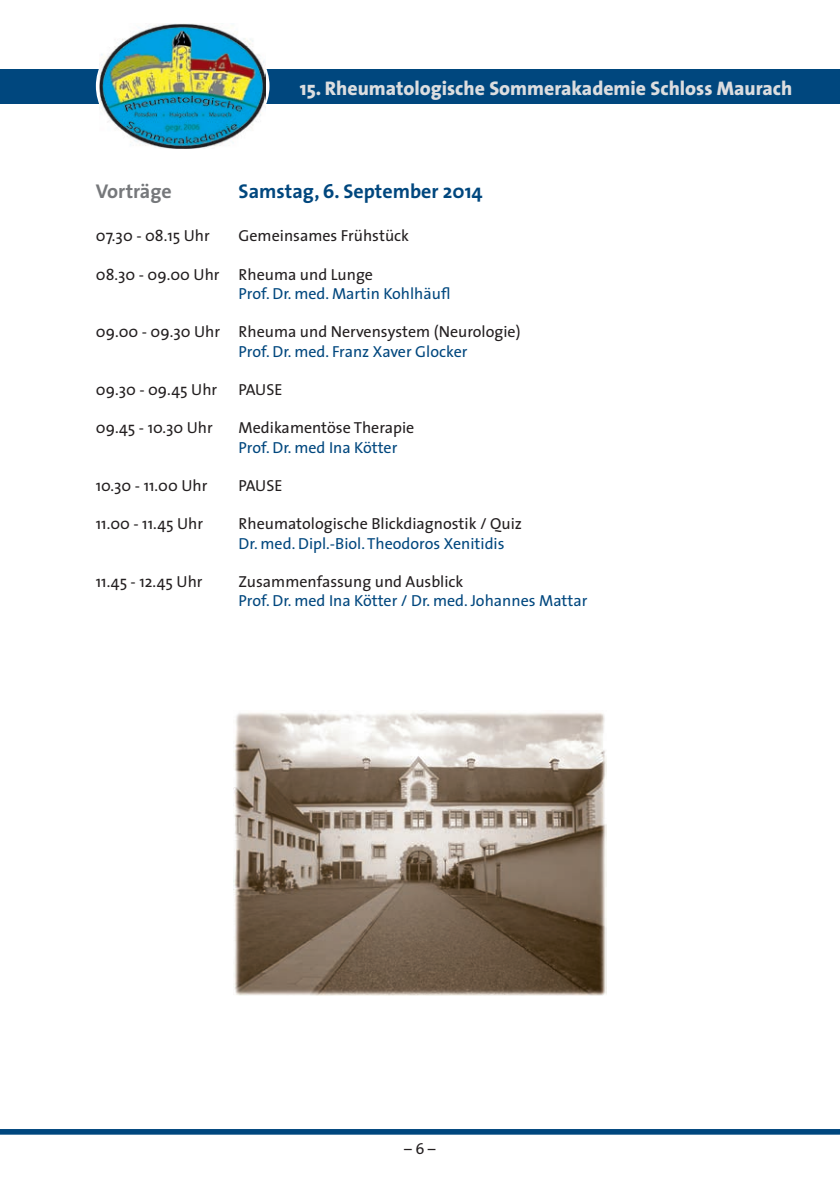
<style>
.page{position:relative;width:840px;height:1191px;background:#fff}
.page>*{position:absolute;margin:0;border:0;box-sizing:border-box;transform-origin:0 0}
.t1{font:700 20px "The Sans";color:#00477e}
.t2{font:700 20px "The Sans";color:#76787b}
.t3{font:800 19.8px "The Sans";color:#dcdddf}
.t4{font:16px "The Sans";color:#231f20}
.t5{font:16px "The Sans";color:#00477e}
.t6{font:15.6px "The Sans";color:#231f20}
</style>
<div class="page">
<div style="left:0;top:70px;width:839px;height:34px;background:#00477e"></div>
<div style="left:0;top:1129px;width:839px;height:5px;background:#00477e"></div>
<img style="left:100px;top:24px;width:166px;height:125px">
<img style="left:233px;top:712px;width:373px;height:283px">
<p class="t3" style="left:300px;top:72px;width:493px">15. Rheumatologische Sommerakademie Schloss Maurach</p>
<p class="t2" style="left:96px;top:174px;width:77px">Vorträge</p>
<p class="t1" style="left:238px;top:174px;width:245px">Samstag, 6. September 2014</p>
<p class="t4" style="left:96px;top:222px;width:115px">07.30 - 08.15 Uhr</p>
<p class="t4" style="left:238px;top:222px;width:172px">Gemeinsames Frühstück</p>
<p class="t4" style="left:96px;top:261px;width:278px">08.30 - 09.00 Uhr Rheuma und Lunge</p>
<p class="t5" style="left:238px;top:280px;width:213px">Prof. Dr. med. Martin Kohlhäufl</p>
<p class="t4" style="left:96px;top:318px;width:426px">09.00 - 09.30 Uhr Rheuma und Nervensystem (Neurologie)</p>
<p class="t5" style="left:238px;top:338px;width:230px">Prof. Dr. med. Franz Xaver Glocker</p>
<p class="t4" style="left:96px;top:376px;width:123px">09.30 - 09.45 Uhr</p>
<p class="t4" style="left:238px;top:376px;width:45px">PAUSE</p>
<p class="t4" style="left:96px;top:414px;width:118px">09.45 - 10.30 Uhr</p>
<p class="t4" style="left:238px;top:414px;width:177px">Medikamentöse Therapie</p>
<p class="t5" style="left:238px;top:434px;width:160px">Prof. Dr. med Ina Kötter</p>
<p class="t4" style="left:96px;top:472px;width:113px">10.30 - 11.00 Uhr</p>
<p class="t4" style="left:238px;top:472px;width:45px">PAUSE</p>
<p class="t4" style="left:96px;top:510px;width:109px">11.00 - 11.45 Uhr</p>
<p class="t4" style="left:238px;top:510px;width:285px">Rheumatologische Blickdiagnostik / Quiz</p>
<p class="t5" style="left:238px;top:530px;width:267px">Dr. med. Dipl.-Biol. Theodoros Xenitidis</p>
<p class="t4" style="left:96px;top:568px;width:108px">11.45 - 12.45 Uhr</p>
<p class="t4" style="left:238px;top:568px;width:226px">Zusammenfassung und Ausblick</p>
<p class="t5" style="left:238px;top:587px;width:350px">Prof. Dr. med Ina Kötter / Dr. med. Johannes Mattar</p>
<p class="t6" style="left:404px;top:1136px;width:33px">– 6 –</p>
</div>
